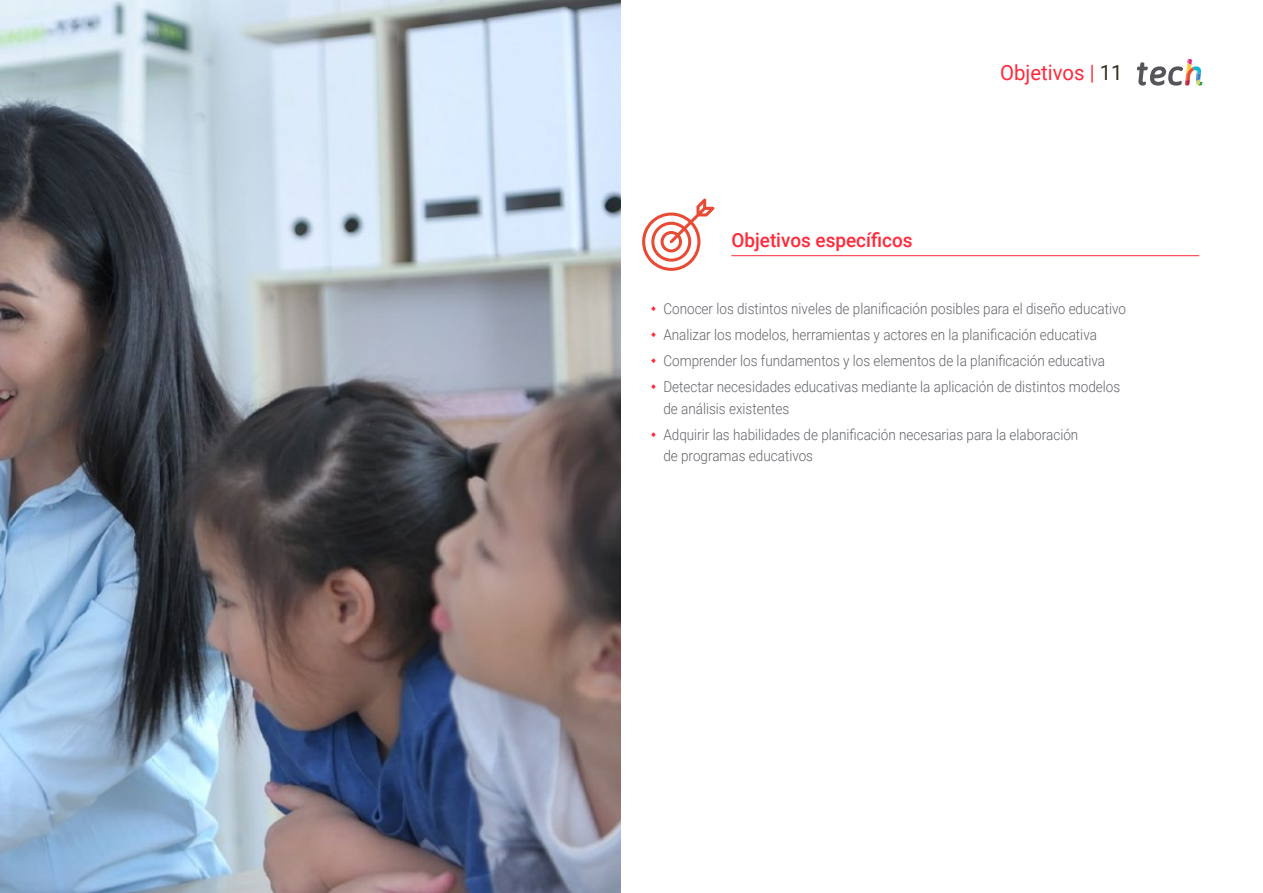
<style>
.page{position:relative;width:1263px;height:893px;background:#fff}
.page>*{position:absolute;margin:0;border:0;box-sizing:border-box;transform-origin:0 0}
.t1{font:21px "Roboto";color:#ff293a}
.t2{font:500 19.5px "Roboto";color:#ff293a}
.t3{font:300 15px/26px "Roboto";color:#61646a;scale:.9 1}
.s1{color:#312e20}
</style>
<div class="page">
<hr style="left:731px;top:255px;width:468px;height:1px;background:#ff293a">
<svg style="left:642px;top:198px;width:72px;height:73px"></svg>
<img style="left:0;top:0;width:621px;height:893px">
<svg style="left:1137px;top:59px;width:65px;height:27px"></svg>
<h2 class="t2" style="left:731px;top:227px;width:183px">Objetivos específicos</h2>
<h1 class="t1" style="left:1000px;top:57px;width:124px">Objetivos | <span class="s1">11</span></h1>
<p class="t3" style="left:663px;top:295px;width:516px">Conocer los distintos niveles de planificación posibles para el diseño educativo Analizar los modelos, herramientas y actores en la planificación educativa Comprender los fundamentos y los elementos de la planificación educativa Detectar necesidades educativas mediante la aplicación de distintos modelos</p>
<p class="t3" style="left:663px;top:395px;width:462px">de análisis existentes<br>Adquirir las habilidades de planificación necesarias para la elaboración</p>
<p class="t3" style="left:663px;top:442px;width:168px">de programas educativos</p>
</div>
